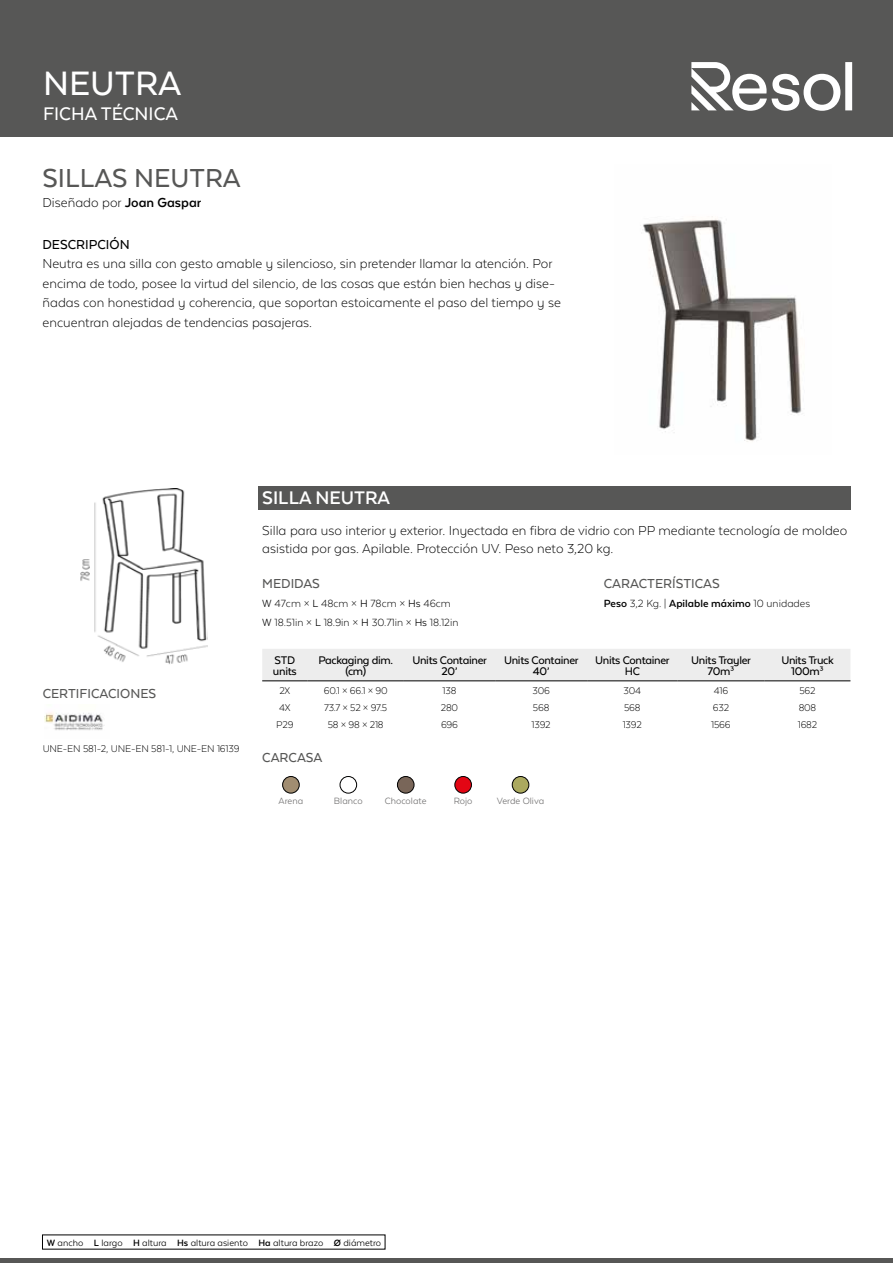
<style>
.page{position:relative;width:893px;height:1263px;background:#fff}
.page>*{position:absolute;margin:0;border:0;box-sizing:border-box;transform-origin:0 0}
.t1{font:500 39px "Texta Alt";color:#fff}
.t2{font:500 30px "Texta Alt";color:#575756}
.t3{font:500 21px "Texta Alt";color:#fff}
.t4{font:700 21px "Texta Alt";color:#fff}
.t5{font:300 15px/19.5px "Texta Alt";color:#000}
.t6{font:500 15px "Texta Alt";color:#575756}
.t7{font:500 15px "Texta Alt";color:#000}
.t8{font:500 12.75px/10.5px "Texta Alt";letter-spacing:-.025em;color:#000;text-align:center}
.t9{font:300 12px/18.6px "Texta Alt";color:#000}
.t10{font:700 12px "Texta Alt";color:#000}
.t11{font:300 11.25px "Texta Alt";letter-spacing:-.02em;color:#000}
.t12{font:10.5px "Texta Alt";color:#000}
.t13{font:10.5px "Texta Alt";color:#706f6f}
.s1{font-weight:700}
.s2{font-weight:400}
.s3{font-weight:300}
</style>
<div class="page">
<hr style="left:0;top:1259px;width:893px;height:4px;background:#575756">
<div style="left:0;top:0;width:893px;height:137px;background:#575756"></div>
<svg style="left:691px;top:62px;width:161px;height:49px"></svg>
<img style="left:642px;top:216px;width:160px;height:226px">
<div style="left:258px;top:486px;width:592px;height:23px;background:#575756"></div>
<div style="left:262px;top:649px;width:588px;height:32px;background:#ededed"></div>
<hr style="left:262px;top:681px;width:46px;height:1px;background:#000">
<hr style="left:308px;top:681px;width:96px;height:1px;background:#000">
<hr style="left:404px;top:681px;width:91px;height:1px;background:#000">
<hr style="left:495px;top:681px;width:92px;height:1px;background:#000">
<hr style="left:587px;top:681px;width:90px;height:1px;background:#000">
<hr style="left:677px;top:681px;width:88px;height:1px;background:#000">
<hr style="left:765px;top:681px;width:85px;height:1px;background:#000">
<img style="left:283px;top:776px;width:16px;height:17px;border-radius:8px">
<div style="left:282px;top:776px;width:17px;height:17px;border:1px solid #000;border-radius:50%"></div>
<img style="left:340px;top:776px;width:17px;height:17px;border-radius:8px">
<div style="left:340px;top:776px;width:17px;height:17px;border:1px solid #000;border-radius:50%"></div>
<img style="left:397px;top:776px;width:17px;height:17px;border-radius:8px">
<div style="left:397px;top:776px;width:17px;height:17px;border:1px solid #000;border-radius:50%"></div>
<img style="left:455px;top:776px;width:16px;height:17px;border-radius:8px">
<div style="left:455px;top:776px;width:17px;height:17px;border:1px solid #000;border-radius:50%"></div>
<img style="left:512px;top:776px;width:17px;height:17px;border-radius:8px">
<div style="left:512px;top:776px;width:17px;height:17px;border:1px solid #000;border-radius:50%"></div>
<img style="left:80px;top:488px;width:127px;height:176px">
<img style="left:44px;top:712px;width:61px;height:18px">
<h1 class="t1" style="left:43px;top:63px;width:140px">NEUTRA</h1>
<h3 class="t3" style="left:43px;top:103px;width:136px">FICHA TÉCNICA</h3>
<h2 class="t2" style="left:43px;top:163px;width:200px">SILLAS NEUTRA</h2>
<p class="t5" style="left:43px;top:192px;width:160px">Diseñado por <span class="s1">Joan Gaspar</span></p>
<p class="t7" style="left:43px;top:236px;width:89px">DESCRIPCIÓN</p>
<p class="t5" style="left:43px;top:254px;width:520px">Neutra es una silla con gesto amable y silencioso, sin pretender llamar la atención. Por encima de todo, posee la virtud del silencio, de las cosas que están bien hechas y dise&shy;ñadas con honestidad y coherencia, que soportan estoicamente el paso del tiempo y se encuentran alejadas de tendencias pasajeras.</p>
<p class="t6" style="left:43px;top:685px;width:115px">CERTIFICACIONES</p>
<p class="t11" style="left:43px;top:742px;width:199px">UNE-EN 581-2, UNE-EN 581-1, UNE-EN 16139</p>
<h3 class="t4" style="left:262px;top:487px;width:129px">SILLA NEUTRA</h3>
<p class="t5" style="left:262px;top:521px;width:587px;line-height:18px">Silla para uso interior y exterior. Inyectada en fibra de vidrio con PP mediante tecnología de moldeo asistida por gas. Apilable. Protección UV. Peso neto 3,20 kg.</p>
<p class="t6" style="left:262px;top:576px;width:59px">MEDIDAS</p>
<p class="t9" style="left:262px;top:594px;width:198px"><span class="s2">W</span> 47cm × <span class="s2">L</span> 48cm × <span class="s2">H</span> 78cm × <span class="s2">Hs</span> 46cm<br><span class="s2">W</span> 18.51in × <span class="s2">L</span> 18.9in × <span class="s2">H</span> 30.71in × <span class="s2">Hs</span> 18.12in</p>
<p class="t6" style="left:604px;top:576px;width:117px">CARACTERÍSTICAS</p>
<p class="t10" style="left:604px;top:597px;width:208px">Peso <span class="s3">3,2 Kg. |</span> Apilable máximo <span class="s3">10 unidades</span></p>
<p class="t8" style="left:273px;top:655px;width:25px;text-align:left">STD units</p>
<p class="t8" style="left:318px;top:655px;width:76px">Packaging dim. (cm)</p>
<p class="t8" style="left:412px;top:655px;width:76px">Units Container<br>20’</p>
<p class="t8" style="left:504px;top:655px;width:76px">Units Container<br>40’</p>
<p class="t8" style="left:595px;top:655px;width:76px">Units Container<br>HC</p>
<p class="t8" style="left:691px;top:655px;width:61px">Units Trayler<br>70m³</p>
<p class="t8" style="left:781px;top:655px;width:54px">Units Truck<br>100m³</p>
<p class="t11" style="left:279px;top:684px;width:12px">2X</p>
<p class="t11" style="left:324px;top:684px;width:65px">60.1 × 66.1 × 90</p>
<p class="t11" style="left:443px;top:684px;width:15px">138</p>
<p class="t11" style="left:532px;top:684px;width:19px">306</p>
<p class="t11" style="left:623px;top:684px;width:19px">304</p>
<p class="t11" style="left:714px;top:684px;width:16px">416</p>
<p class="t11" style="left:799px;top:684px;width:18px">562</p>
<p class="t11" style="left:279px;top:701px;width:13px">4X</p>
<p class="t11" style="left:324px;top:701px;width:65px">73.7 × 52 × 97.5</p>
<p class="t11" style="left:441px;top:701px;width:19px">280</p>
<p class="t11" style="left:533px;top:701px;width:18px">568</p>
<p class="t11" style="left:624px;top:701px;width:18px">568</p>
<p class="t11" style="left:713px;top:701px;width:18px">632</p>
<p class="t11" style="left:799px;top:701px;width:19px">808</p>
<p class="t11" style="left:276px;top:718px;width:19px">P29</p>
<p class="t11" style="left:328px;top:718px;width:57px">58 × 98 × 218</p>
<p class="t11" style="left:441px;top:718px;width:19px">696</p>
<p class="t11" style="left:532px;top:718px;width:21px">1392</p>
<p class="t11" style="left:623px;top:718px;width:21px">1392</p>
<p class="t11" style="left:711px;top:718px;width:21px">1566</p>
<p class="t11" style="left:798px;top:718px;width:21px">1682</p>
<p class="t6" style="left:262px;top:750px;width:62px">CARCASA</p>
<p class="t13" style="left:279px;top:795px;width:26px">Arena</p>
<p class="t13" style="left:334px;top:795px;width:30px">Blanco</p>
<p class="t13" style="left:385px;top:795px;width:43px">Chocolate</p>
<p class="t13" style="left:454px;top:795px;width:20px">Rojo</p>
<p class="t13" style="left:497px;top:795px;width:49px">Verde Oliva</p>
<p class="t12" style="left:47px;top:1237px;width:336px"><span class="s1">W</span> ancho <span class="s1">L</span> largo <span class="s1">H</span> altura <span class="s1">Hs</span> altura asiento <span class="s1">Ha</span> altura brazo <span class="s1">Ø</span> diámetro</p>
</div>
